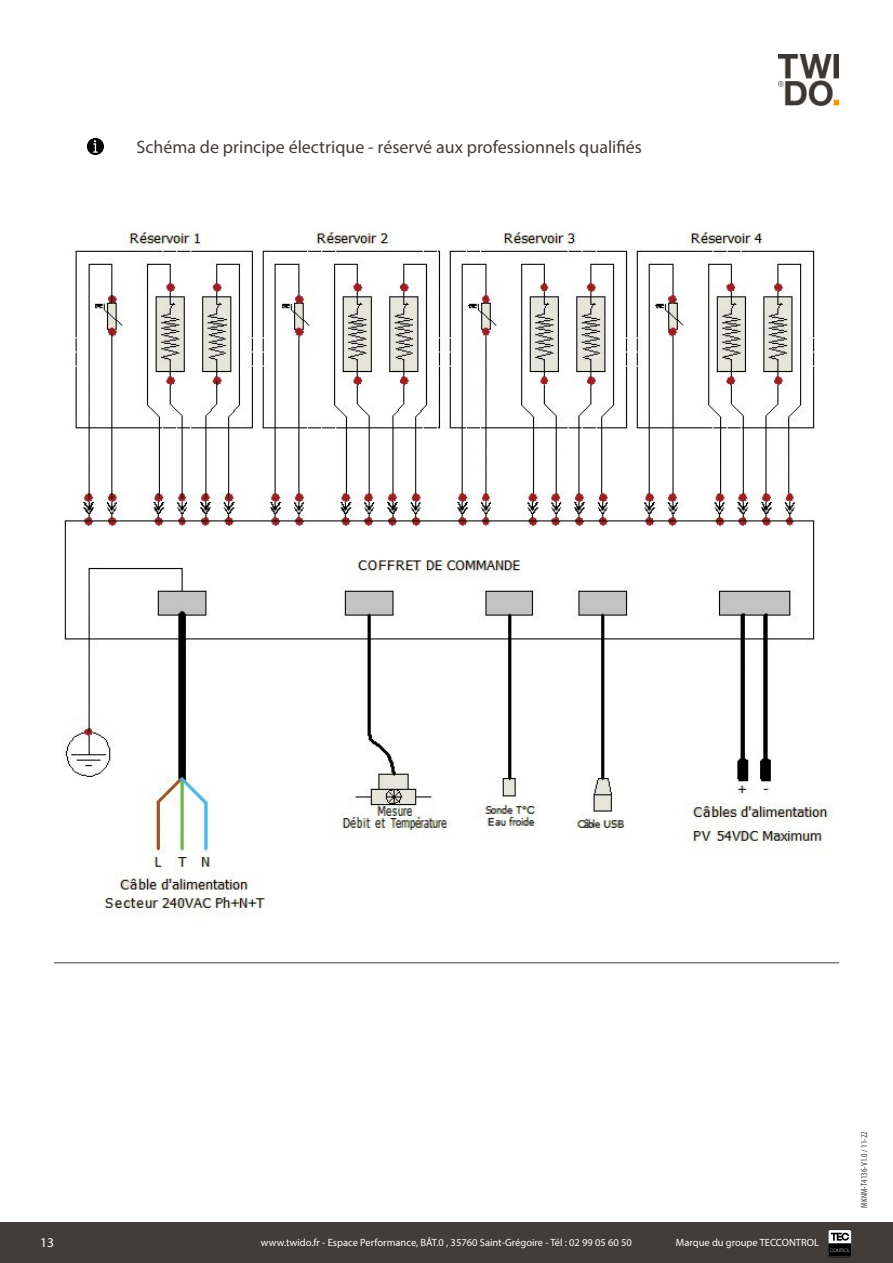
<style>
.page{position:relative;width:893px;height:1263px;background:#fff}
.page>*{position:absolute;margin:0;border:0;box-sizing:border-box;transform-origin:0 0}
.t1{font:18px "Myriad Pro";color:#433d3a}
.t2{font:13.5px "Myriad Pro";color:#fff}
.t3{font:10.5px "Myriad Pro";color:#fff}
.t4{font:condensed 9px "Myriad Pro";letter-spacing:.01em;color:#433d3a}
</style>
<div class="page">
<div style="left:0;top:1222px;width:893px;height:41px;background:#433d3a"></div>
<svg style="left:828px;top:1230px;width:24px;height:27px"></svg>
<img style="left:779px;top:54px;width:60px;height:53px">
<svg style="left:87px;top:138px;width:17px;height:17px"></svg>
<hr style="left:54px;top:962px;width:785px;height:1px;background:#433d3a">
<img style="left:64px;top:231px;width:769px;height:682px">
<h1 class="t1" style="left:136px;top:136px;width:507px">Schéma de principe électrique - réservé aux professionnels qualifiés</h1>
<p class="t2" style="left:40px;top:1234px;width:15px">13</p>
<p class="t3" style="left:261px;top:1236px;width:372px">www.twido.fr - Espace Performance, BÂT.0 , 35760 Saint-Grégoire - Tél : 02 99 05 60 50</p>
<p class="t3" style="left:676px;top:1236px;width:145px">Marque du groupe TECCONTROL</p>
<p class="t4" style="left:859px;top:1207px;width:78px;rotate:-90deg">MKNM-T4136-V1.0 / 11-22</p>
</div>
